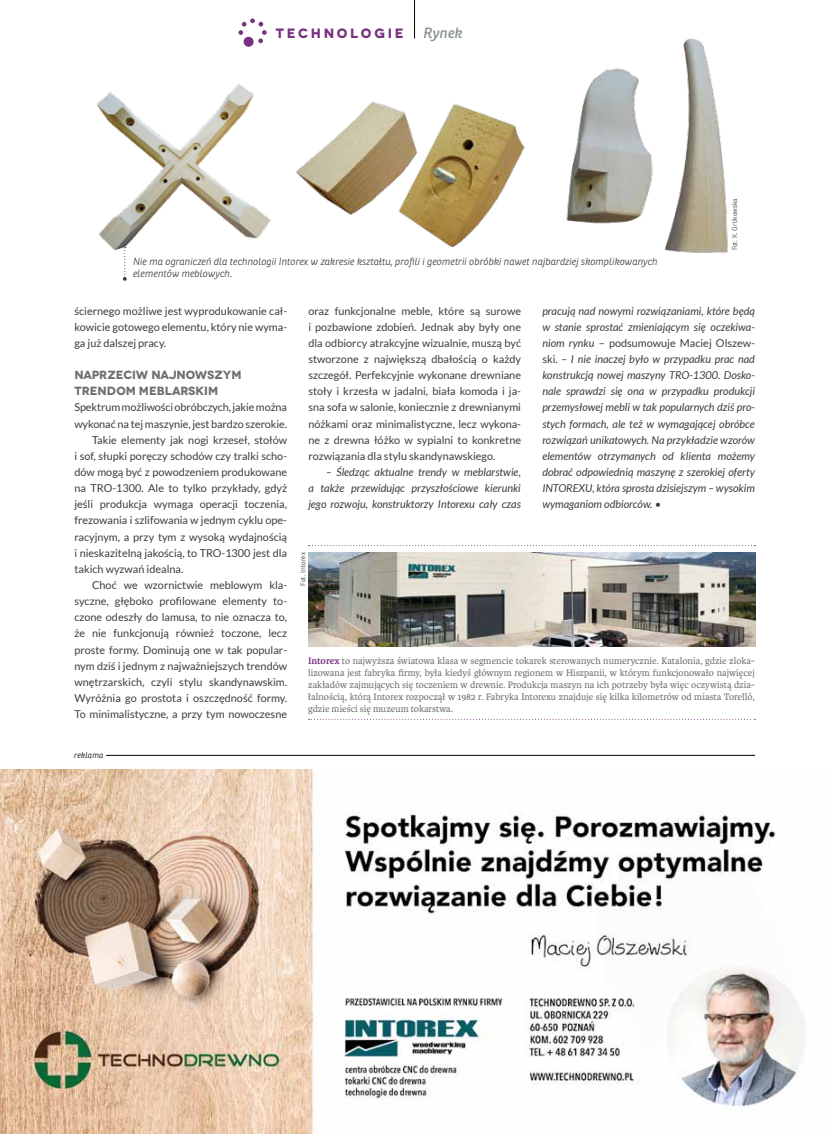
<style>
.page{position:relative;width:833px;height:1134px;background:#fff}
.page>*{position:absolute;margin:0;border:0;box-sizing:border-box;transform-origin:0 0}
.t1{font:italic 14.38px "Ronnia";color:#848d91}
.t2{font:700 13.5px "Novecentowide";letter-spacing:.195em;color:#793182}
.t3{font:700 11.88px/16.1px "Novecentowide";letter-spacing:-.005em;color:#6f6f6f}
.t4{font:10.88px/16.1px "Lato";color:#3c3c3b;text-align:justify}
.t5{font:italic 10.88px/16.1px "Lato";color:#3c3c3b;text-align:justify}
.t6{font:10px/12px "Karmina";color:#6f6f6f;text-align:justify}
.t7{font:italic 300 10px/12px "Ronnia";color:#3c3c3b}
.t8{font:italic 300 8.12px "Ronnia";letter-spacing:.01em;color:#000}
.t9{font:300 6.88px "Ronnia";letter-spacing:.01em;color:#3c3c3b}
.s1{font-style:normal}
.s2{font-weight:700;color:#793182}
</style>
<div class="page">
<hr style="left:414px;top:0;width:1px;height:38px;background:#000">
<svg style="left:238px;top:18px;width:29px;height:25px"></svg>
<div style="left:243px;top:37px;width:11px;height:10px;background:#793182;border-radius:50%"></div>
<img style="left:0;top:769px;width:806px;height:365px">
<hr style="left:106px;top:755px;width:649px;height:1px;background:#000">
<svg style="left:309px;top:719px;width:446px;height:1px"></svg>
<svg style="left:309px;top:545px;width:446px;height:1px"></svg>
<img style="left:308px;top:553px;width:447px;height:93px">
<img style="left:97px;top:84px;width:174px;height:167px">
<img style="left:296px;top:101px;width:229px;height:147px">
<img style="left:566px;top:38px;width:162px;height:215px">
<svg style="left:123px;top:247px;width:4px;height:34px"></svg>
<p class="t2" style="left:276px;top:25px;width:129px">TECHNOLOGIE</p>
<h1 class="t1" style="left:423px;top:24px;width:41px">Rynek</h1>
<p class="t7" style="left:133px;top:255px;width:526px">Nie ma ograniczeń dla technologii Intorex w zakresie kształtu, profili i geometrii obróbki nawet najbardziej skomplikowanych elementów meblowych.</p>
<p class="t9" style="left:730px;top:250px;width:54px;rotate:-90deg">Fot. K. Orlikowska</p>
<p class="t4" style="left:74px;top:302px;width:214px">ściernego możliwe jest wyprodukowanie cał&shy;kowicie gotowego elementu, który nie wyma&shy;ga już dalszej pracy.</p>
<p class="t3" style="left:74px;top:367px;width:169px">NAPRZECIW NAJNOWSZYM<br>TRENDOM MEBLARSKIM</p>
<p class="t4" style="left:74px;top:399px;width:214px">Spektrum możliwości obróbczych, jakie można</p>
<p class="t4" style="left:74px;top:415px;width:214px">wykonać na tej maszynie, jest bardzo szerokie.</p>
<p class="t4" style="left:92px;top:432px;width:196px">Takie elementy jak nogi krzeseł, stołów</p>
<p class="t4" style="left:74px;top:448px;width:214px">i sof, słupki poręczy schodów czy tralki scho-</p>
<p class="t4" style="left:74px;top:464px;width:214px">dów mogą być z powodzeniem produkowane</p>
<p class="t4" style="left:74px;top:480px;width:214px">na TRO-1300. Ale to tylko przykłady, gdyż</p>
<p class="t4" style="left:74px;top:496px;width:214px">jeśli produkcja wymaga operacji toczenia,</p>
<p class="t4" style="left:74px;top:512px;width:214px">frezowania i szlifowania w jednym cyklu ope-</p>
<p class="t4" style="left:74px;top:528px;width:214px">racyjnym, a przy tym z wysoką wydajnością</p>
<p class="t4" style="left:74px;top:545px;width:214px">i nieskazitelną jakością, to TRO-1300 jest dla</p>
<p class="t4" style="left:74px;top:561px;width:110px">takich wyzwań idealna.</p>
<p class="t4" style="left:92px;top:577px;width:196px">Choć we wzornictwie meblowym kla-</p>
<p class="t4" style="left:74px;top:593px;width:214px">syczne, głęboko profilowane elementy to-</p>
<p class="t4" style="left:74px;top:609px;width:214px">czone odeszły do lamusa, to nie oznacza to,</p>
<p class="t4" style="left:74px;top:625px;width:214px">że nie funkcjonują również toczone, lecz</p>
<p class="t4" style="left:74px;top:641px;width:214px">proste formy. Dominują one w tak popular-</p>
<p class="t4" style="left:74px;top:658px;width:214px">nym dziś i jednym z najważniejszych trendów</p>
<p class="t4" style="left:74px;top:674px;width:214px">wnętrzarskich, czyli stylu skandynawskim.</p>
<p class="t4" style="left:74px;top:690px;width:214px">Wyróżnia go prostota i oszczędność formy.</p>
<p class="t4" style="left:74px;top:706px;width:214px">To minimalistyczne, a przy tym nowoczesne</p>
<p class="t8" style="left:74px;top:750px;width:31px">reklama</p>
<p class="t4" style="left:308px;top:302px;width:214px">oraz funkcjonalne meble, które są surowe i pozbawione zdobień. Jednak aby były one dla odbiorcy atrakcyjne wizualnie, muszą być stworzone z największą dbałością o każdy szczegół. Perfekcyjnie wykonane drewniane stoły i krzesła w jadalni, biała komoda i ja&shy;sna sofa w salonie, koniecznie z drewnianymi nóżkami oraz minimalistyczne, lecz wykona&shy;ne z drewna łóżko w sypialni to konkretne rozwiązania dla stylu skandynawskiego.</p>
<p class="t5" style="left:308px;top:464px;width:214px;text-indent:18px">– Śledząc aktualne trendy w meblarstwie, a także przewidując przyszłościowe kierunki jego rozwoju, konstruktorzy Intorexu cały czas</p>
<p class="t9" style="left:299px;top:585px;width:35px;rotate:-90deg">Fot. Intorex</p>
<p class="t5" style="left:542px;top:303px;width:214px">pracują nad nowymi rozwiązaniami, które będą w stanie sprostać zmieniającym się oczekiwa&shy;niom rynku <span class="s1">– podsumowuje Maciej Olszew&shy;ski.</span> – I nie inaczej było w przypadku prac nad konstrukcją nowej maszyny TRO-1300. Dosko&shy;nale sprawdzi się ona w przypadku produkcji przemysłowej mebli w tak popularnych dziś pro&shy;stych formach, ale też w wymagającej obróbce rozwiązań unikatowych. Na przykładzie wzorów elementów otrzymanych od klienta możemy dobrać odpowiednią maszynę z szerokiej oferty INTOREXU, która sprosta dzisiejszym – wysokim wymaganiom odbiorców. •</p>
<p class="t6" style="left:308px;top:655px;width:448px"><span class="s2">Intorex</span> to najwyższa światowa klasa w segmencie tokarek sterowanych numerycznie. Katalonia, gdzie zloka&shy;lizowana jest fabryka firmy, była kiedyś głównym regionem w Hiszpanii, w którym funkcjonowało najwięcej zakładów zajmujących się toczeniem w drewnie. Produkcja maszyn na ich potrzeby była więc oczywistą dzia&shy;łalnością, którą Intorex rozpoczął w 1982 r. Fabryka Intorexu znajduje się kilka kilometrów od miasta Torelló, gdzie mieści się muzeum tokarstwa.</p>
</div>
